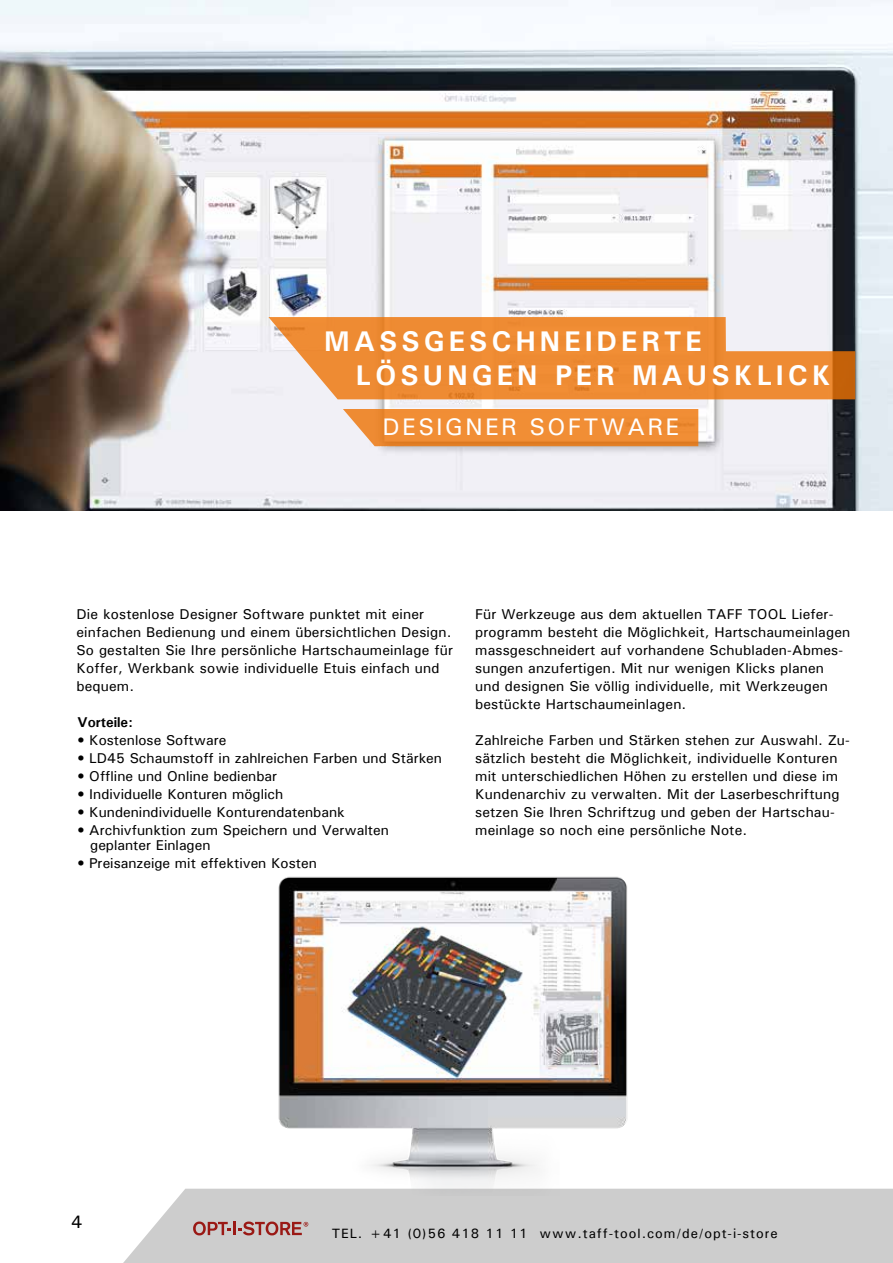
<style>
.page{position:relative;width:893px;height:1263px;background:#fff}
.page>*{position:absolute;margin:0;border:0;box-sizing:border-box;transform-origin:0 0}
.t1{font:700 28.5px/34.2px "Univers";letter-spacing:.14em;color:#fff}
.t2{font:500 24px "Univers";letter-spacing:.1em;color:#fff}
.t3{font:500 18px "Univers";color:#000}
.t4{font:500 14.25px/18px "Univers";letter-spacing:.01em;color:#000}
.t5{font:700 14.25px "Univers";color:#000}
.t6{font:500 13.5px "Univers";letter-spacing:.07em;color:#000}
</style>
<div class="page">
<div style="left:123px;top:1189px;width:770px;height:74px;background:#cdcdcd"></div>
<svg style="left:193px;top:1221px;width:115px;height:14px"></svg>
<img style="left:0;top:0;width:893px;height:510px">
<img style="left:248px;top:876px;width:403px;height:319px">
<svg style="left:268px;top:317px;width:587px;height:82px;fill:#ee8b33"></svg>
<svg style="left:343px;top:409px;width:355px;height:37px"></svg>
<h1 class="t1" style="left:356px;top:323px;width:476px;text-indent:-31px">MASSGESCHNEIDERTE<br>LÖSUNGEN PER MAUSKLICK</h1>
<h2 class="t2" style="left:383px;top:411px;width:298px">DESIGNER SOFTWARE</h2>
<p class="t4" style="left:77px;top:605px;width:378px">Die kostenlose Designer Software punktet mit einer einfachen Bedienung und einem übersichtlichen Design.<br>So gestalten Sie Ihre persönliche Hartschaumeinlage für Koffer, Werkbank sowie individuelle Etuis einfach und bequem.</p>
<p class="t4" style="left:475px;top:605px;width:377px">Für Werkzeuge aus dem aktuellen TAFF TOOL Liefer&shy;programm besteht die Möglichkeit, Hartschaumeinlagen massgeschneidert auf vorhandene Schubladen-Abmes&shy;sungen anzufertigen. Mit nur wenigen Klicks planen und designen Sie völlig individuelle, mit Werkzeugen bestückte Hartschaumeinlagen.</p>
<p class="t4" style="left:475px;top:731px;width:376px">Zahlreiche Farben und Stärken stehen zur Auswahl. Zu&shy;sätzlich besteht die Möglichkeit, individuelle Konturen mit unterschiedlichen Höhen zu erstellen und diese im Kundenarchiv zu verwalten. Mit der Laserbeschriftung setzen Sie Ihren Schriftzug und geben der Hartschau&shy;meinlage so noch eine persönliche Note.</p>
<p class="t5" style="left:77px;top:713px;width:57px">Vorteile:</p>
<p class="t4" style="left:77px;top:731px;width:151px">• Kostenlose Software</p>
<p class="t4" style="left:77px;top:749px;width:366px">• LD45 Schaumstoff in zahlreichen Farben und Stärken</p>
<p class="t4" style="left:77px;top:767px;width:201px">• Offline und Online bedienbar</p>
<p class="t4" style="left:77px;top:785px;width:207px">• Individuelle Konturen möglich</p>
<p class="t4" style="left:77px;top:803px;width:269px">• Kundenindividuelle Konturendatenbank</p>
<p class="t4" style="left:90px;top:822px;width:300px;line-height:15px;text-indent:-13px">• Archivfunktion zum Speichern und Verwalten geplanter -Einlagen</p>
<p class="t4" style="left:77px;top:854px;width:241px">• Preisanzeige mit effektiven Kosten</p>
<p class="t3" style="left:71px;top:1210px;width:13px">4</p>
<p class="t6" style="left:332px;top:1224px;width:448px">TEL. +41 (0)56 418 11 11 www.taff-tool.com/de/opt-i-store</p>
</div>
